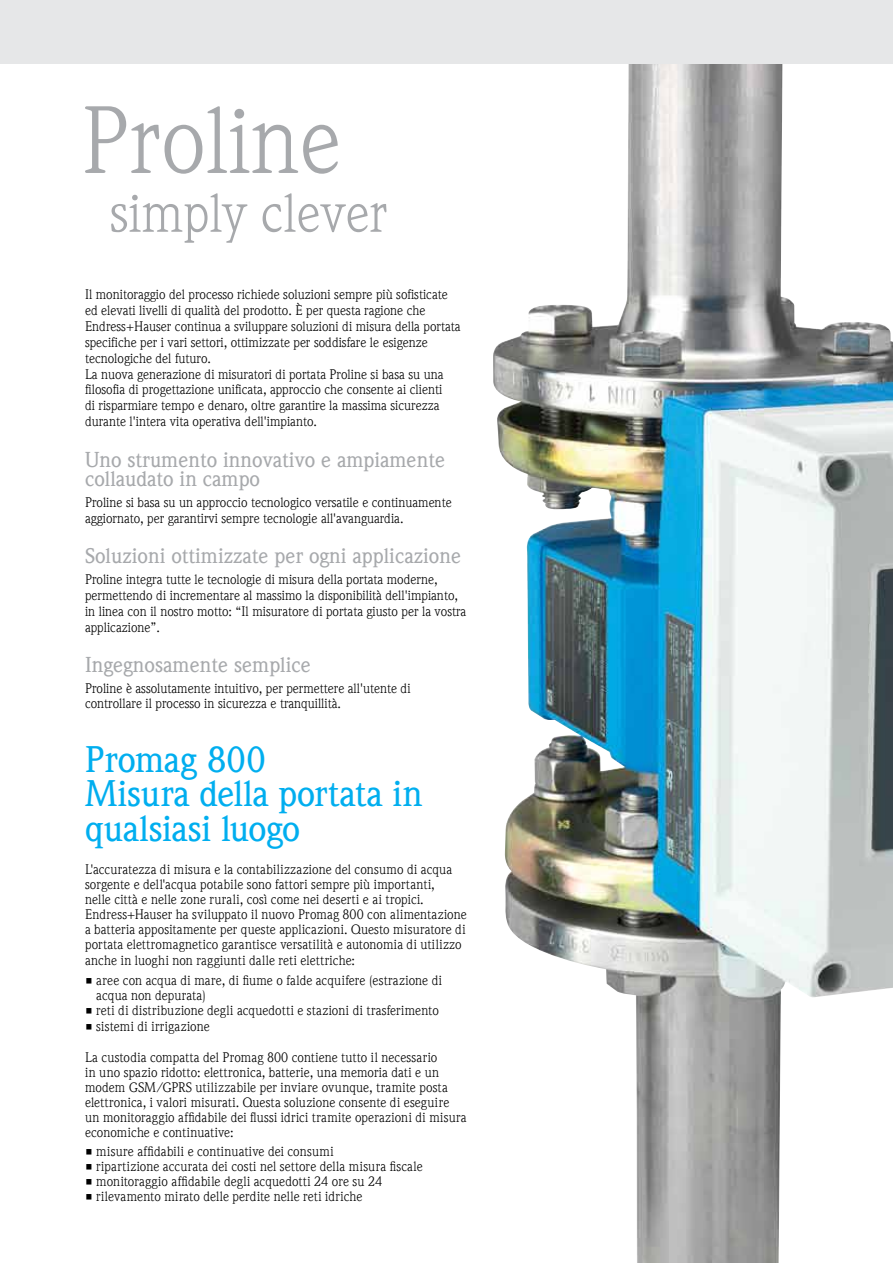
<style>
.page{position:relative;width:893px;height:1263px;background:#fff}
.page>*{position:absolute;margin:0;border:0;box-sizing:border-box;transform-origin:0 0}
.t1{font:500 36px/34.5px "E+H Weidemann Com";letter-spacing:-.01em;color:#00aeef}
.t2{font:500 21px/19.5px "E+H Weidemann Com";color:#a7a9ac}
.t3{font:13.5px/15.9px "E+H Weidemann Com";color:#000}
.t4{font:13.5px "E+H Weidemann Com";letter-spacing:.02em;color:#000}
</style>
<div class="page">
<img style="left:493px;top:64px;width:400px;height:1199px">
<div style="left:0;top:0;width:893px;height:64px;background:#e6e7e8"></div>
<svg style="left:85px;top:106px;width:74px;height:67px"></svg>
<svg style="left:165px;top:106px;width:173px;height:68px"></svg>
<svg style="left:111px;top:193px;width:136px;height:50px"></svg>
<svg style="left:263px;top:193px;width:123px;height:39px"></svg>
<p class="t3" style="left:85px;top:286px;width:377px">Il monitoraggio del processo richiede soluzioni sempre più sofisticate ed elevati livelli di qualità del prodotto. È per questa ragione che Endress+Hauser continua a sviluppare soluzioni di misura della portata specifiche per i vari settori, ottimizzate per soddisfare le esigenze tecnologiche del futuro.<br>La nuova generazione di misuratori di portata Proline si basa su una filosofia di progettazione unificata, approccio che consente ai clienti<br>di risparmiare tempo e denaro, oltre garantire la massima sicurezza durante l'intera vita operativa dell'impianto.</p>
<h2 class="t2" style="left:85px;top:451px;width:362px">Uno strumento innovativo e ampiamente collaudato in campo</h2>
<p class="t3" style="left:85px;top:494px;width:368px">Proline si basa su un approccio tecnologico versatile e continuamente aggiornato, per garantirvi sempre tecnologie all'avanguardia.</p>
<h2 class="t2" style="left:85px;top:547px;width:378px">Soluzioni ottimizzate per ogni applicazione</h2>
<p class="t3" style="left:85px;top:571px;width:383px">Proline integra tutte le tecnologie di misura della portata moderne, permettendo di incrementare al massimo la disponibilità dell'impianto, in linea con il nostro motto: “Il misuratore di portata giusto per la vostra applicazione”.</p>
<h2 class="t2" style="left:85px;top:656px;width:227px">Ingegnosamente semplice</h2>
<p class="t3" style="left:85px;top:680px;width:327px">Proline è assolutamente intuitivo, per permettere all'utente di controllare il processo in sicurezza e tranquillità.</p>
<h1 class="t1" style="left:85px;top:743px;width:339px">Promag 800<br>Misura della portata in qualsiasi luogo</h1>
<p class="t3" style="left:85px;top:862px;width:383px;line-height:15.1px">L'accuratezza di misura e la contabilizzazione del consumo di acqua sorgente e dell'acqua potabile sono fattori sempre più importanti,<br>nelle città e nelle zone rurali, così come nei deserti e ai tropici.<br>Endress+Hauser ha sviluppato il nuovo Promag 800 con alimentazione a batteria appositamente per queste applicazioni. Questo misuratore di portata elettromagnetico garantisce versatilità e autonomia di utilizzo anche in luoghi non raggiunti dalle reti elettriche:</p>
<p class="t3" style="left:96px;top:973px;width:347px;line-height:15.1px;text-indent:-11px">• aree con acqua di mare, di fiume o falde acquifere (estrazione di acqua non depurata)</p>
<p class="t3" style="left:85px;top:1002px;width:355px">• reti di distribuzione degli acquedotti e stazioni di trasferimento</p>
<p class="t4" style="left:85px;top:1018px;width:126px">• sistemi di irrigazione</p>
<p class="t3" style="left:85px;top:1050px;width:383px;line-height:15px">La custodia compatta del Promag 800 contiene tutto il necessario<br>in uno spazio ridotto: elettronica, batterie, una memoria dati e un modem GSM/GPRS utilizzabile per inviare ovunque, tramite posta elettronica, i valori misurati. Questa soluzione consente di eseguire un monitoraggio affidabile dei flussi idrici tramite operazioni di misura economiche e continuative:</p>
<p class="t3" style="left:85px;top:1144px;width:250px">• misure affidabili e continuative dei consumi</p>
<p class="t3" style="left:85px;top:1159px;width:339px">• ripartizione accurata dei costi nel settore della misura fiscale</p>
<p class="t3" style="left:85px;top:1174px;width:299px">• monitoraggio affidabile degli acquedotti 24 ore su 24</p>
<p class="t3" style="left:85px;top:1189px;width:279px">• rilevamento mirato delle perdite nelle reti idriche</p>
</div>
